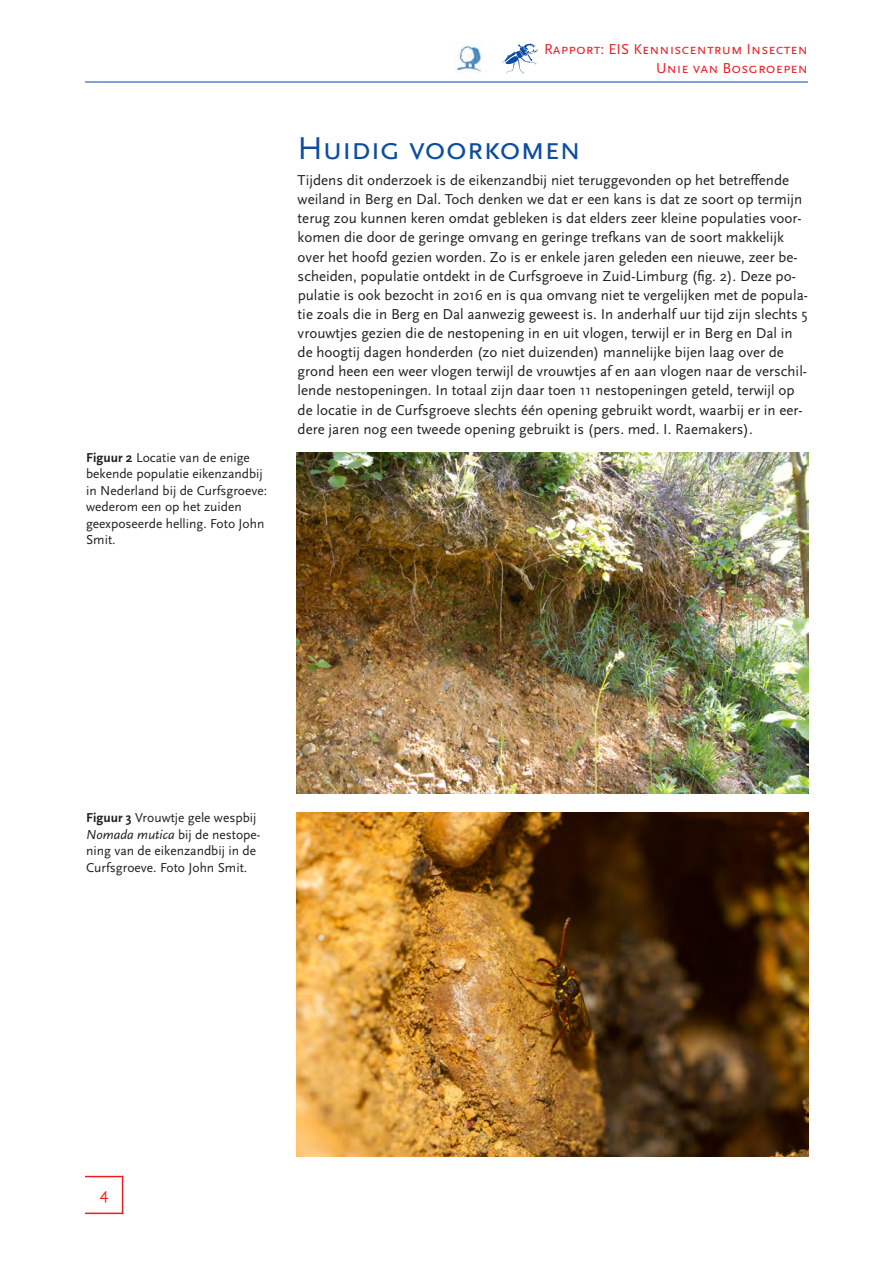
<style>
.page{position:relative;width:893px;height:1263px;background:#fff}
.page>*{position:absolute;margin:0;border:0;box-sizing:border-box;transform-origin:0 0}
.kop{font:33px "Scala Sans Caps";letter-spacing:-.025em;color:#0d4da1}
.t1{font:16.5px "Scala Sans";color:#ee1d23}
.t2{font:15px/19.2px "Scala Sans";color:#231f20}
.t3{font:15px/19.2px "Scala Sans Caps";letter-spacing:.01em;color:#ee1d23;text-align:right}
.bijschrift{font:13.5px/16.5px "Scala Sans";color:#231f20}
.s1{font-weight:700}
.s2{font-style:italic}
</style>
<div class="page">
<hr style="left:85px;top:82px;width:723px;height:1px;background:#0d4da1">
<svg style="left:502px;top:44px;width:36px;height:30px"></svg>
<hr style="left:85px;top:1176px;width:38px;height:1px;background:#ee1d23">
<hr style="left:85px;top:1212px;width:38px;height:2px;background:#ee1d23">
<hr style="left:122px;top:1176px;width:1px;height:38px;background:#ee1d23">
<img style="left:457px;top:45px;width:29px;height:28px">
<img style="left:297px;top:452px;width:511px;height:342px">
<img style="left:297px;top:812px;width:511px;height:345px">
<p class="bijschrift" style="left:86px;top:449px;width:183px"><span class="s1">Figuur 2</span> Locatie van de enige bekende populatie eikenzandbij in Nederland bij de Curfsgroeve: wederom een op het zuiden geexposeerde helling. Foto John<br>Smit.</p>
<p class="t3" style="left:544px;top:40px;width:265px">Rapport: EIS Kenniscentrum Insecten<br>Unie van Bosgroepen</p>
<p class="kop" style="left:298px;top:130px;width:285px">Huidig voorkomen</p>
<p class="t2" style="left:298px;top:171px;width:512px">Tijdens dit onderzoek is de eikenzandbij niet teruggevonden op het betreffende weiland in Berg en Dal. Toch denken we dat er een kans is dat ze soort op termijn terug zou kunnen keren omdat gebleken is dat elders zeer kleine populaties voor&shy;komen die door de geringe omvang en geringe trefkans van de soort makkelijk over het hoofd gezien worden. Zo is er enkele jaren geleden een nieuwe, zeer be&shy;scheiden, populatie ontdekt in de Curfsgroeve in Zuid-Limburg (fig. 2). Deze po&shy;pulatie is ook bezocht in 2016 en is qua omvang niet te vergelijken met de popula&shy;tie zoals die in Berg en Dal aanwezig geweest is. In anderhalf uur tijd zijn slechts 5 vrouwtjes gezien die de nestopening in en uit vlogen, terwijl er in Berg en Dal in de hoogtij dagen honderden (zo niet duizenden) mannelijke bijen laag over de grond heen een weer vlogen terwijl de vrouwtjes af en aan vlogen naar de verschil&shy;lende nestopeningen. In totaal zijn daar toen 11 nestopeningen geteld, terwijl op de locatie in de Curfsgroeve slechts één opening gebruikt wordt, waarbij er in eer&shy;dere jaren nog een tweede opening gebruikt is (pers. med. I. Raemakers).</p>
<p class="bijschrift" style="left:86px;top:810px;width:176px"><span class="s1">Figuur 3</span> Vrouwtje gele wespbij<br><span class="s2">Nomada mutica</span> bij de nestope&shy;ning van de eikenzandbij in de<br>Curfsgroeve. Foto John Smit.</p>
<p class="t1" style="left:100px;top:1185px;width:10px">4</p>
</div>
